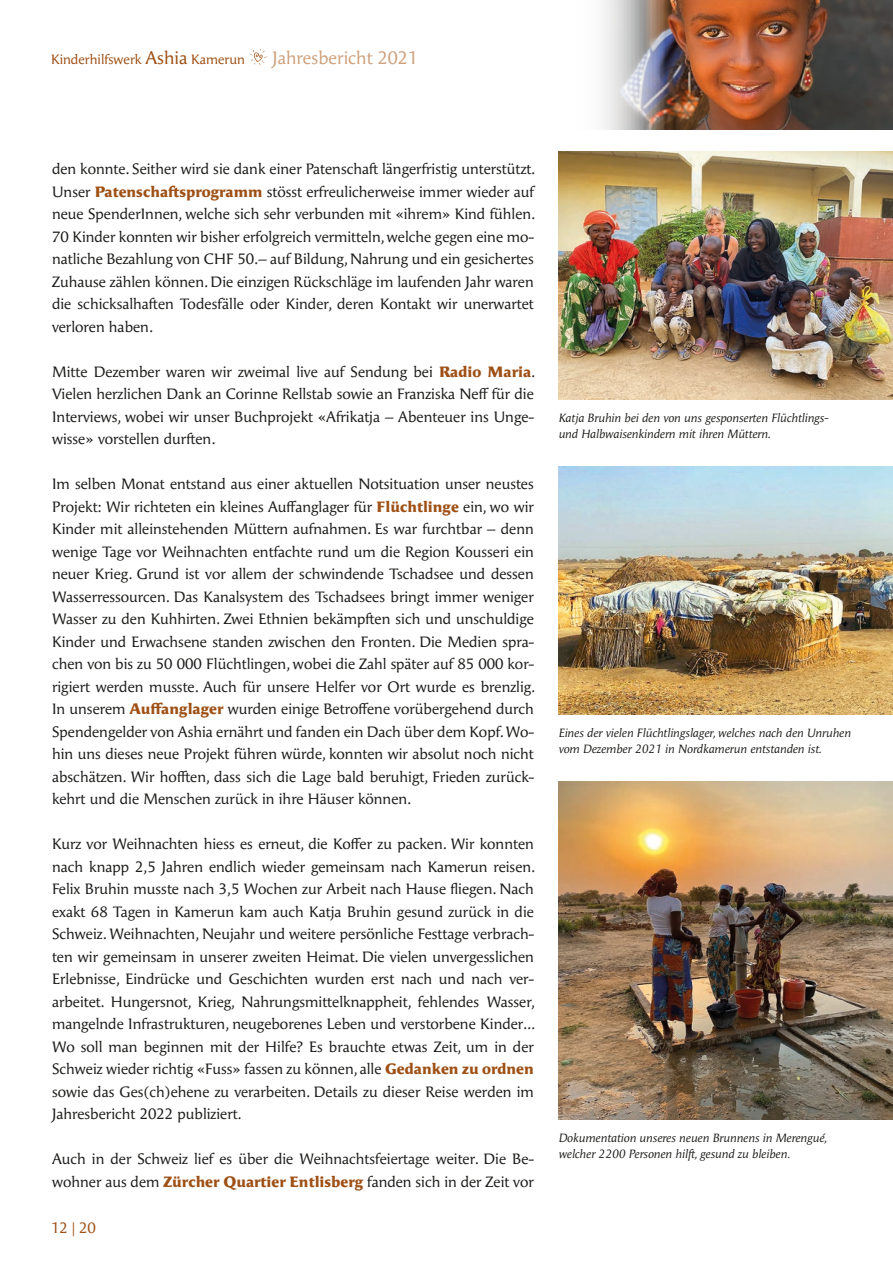
<style>
.page{position:relative;width:893px;height:1263px;background:#fff}
.page>*{position:absolute;margin:0;border:0;box-sizing:border-box;transform-origin:0 0}
.t1{font:18px "Angie Pro";color:#cfa17c}
.Grundschrift_PRO{font:15px/22.5px "Angie Pro";color:#1d1d1b;text-align:justify}
.t2{font:15px "Angie Pro";color:#9e5015}
.t3{font:13.5px "Angie Pro";color:#9e5015}
.Bildlegenden_linksbü{font:italic 12px/16.5px "Angie Pro";color:#1d1d1b}
.s1{font-size:18px}
.s2{font-weight:900;color:#9e5015}
</style>
<div class="page">
<svg style="left:250px;top:49px;width:17px;height:17px"></svg>
<img style="left:603px;top:0;width:290px;height:129px">
<img style="left:558px;top:782px;width:335px;height:337px">
<img style="left:558px;top:467px;width:335px;height:247px">
<img style="left:558px;top:152px;width:335px;height:247px">
<p class="t3" style="left:51px;top:50px;width:195px">Kinderhilfswerk <span class="s1">Ashia</span> Kamerun</p>
<p class="t1" style="left:273px;top:45px;width:147px">Jahresbericht 2021</p>
<p class="Grundschrift_PRO" style="left:52px;top:157px;width:485px">den konnte. Seither wird sie dank einer Patenschaft längerfristig unterstützt.<br>Unser <span class="s2">Patenschaftsprogramm</span> stösst erfreulicherweise immer wieder auf neue SpenderInnen, welche sich sehr verbunden mit «ihrem» Kind fühlen.<br>70 Kinder konnten wir bisher erfolgreich vermitteln, welche gegen eine mo&shy;natliche Bezahlung von CHF 50.– auf Bildung, Nahrung und ein gesichertes Zuhause zählen können. Die einzigen Rückschläge im laufenden Jahr waren die schicksalhaften Todesfälle oder Kinder, deren Kontakt wir unerwartet verloren haben.</p>
<p class="Grundschrift_PRO" style="left:52px;top:359px;width:485px">Mitte Dezember waren wir zweimal live auf Sendung bei <span class="s2">Radio Maria</span>.<br>Vielen herzlichen Dank an Corinne Rellstab sowie an Franziska Neff für die Interviews, wobei wir unser Buchprojekt «Afrikatja – Abenteuer ins Unge&shy;wisse» vorstellen durften.</p>
<p class="Grundschrift_PRO" style="left:52px;top:472px;width:485px">Im selben Monat entstand aus einer aktuellen Notsituation unser neustes Projekt: Wir richteten ein kleines Auffanglager für <span class="s2">Flüchtlinge</span> ein, wo wir Kinder mit alleinstehenden Müttern aufnahmen. Es war furchtbar – denn wenige Tage vor Weihnachten entfachte rund um die Region Kousseri ein neuer Krieg. Grund ist vor allem der schwindende Tschadsee und dessen Wasserressourcen. Das Kanalsystem des Tschadsees bringt immer weniger Wasser zu den Kuhhirten. Zwei Ethnien bekämpften sich und unschuldige Kinder und Erwachsene standen zwischen den Fronten. Die Medien spra&shy;chen von bis zu 50 000 Flüchtlingen, wobei die Zahl später auf 85 000 kor&shy;rigiert werden musste. Auch für unsere Helfer vor Ort wurde es brenzlig.<br>In unserem <span class="s2">Auffanglager</span> wurden einige Betroffene vorübergehend durch Spendengelder von Ashia ernährt und fanden ein Dach über dem Kopf. Wo&shy;hin uns dieses neue Projekt führen würde, konnten wir absolut noch nicht abschätzen. Wir hofften, dass sich die Lage bald beruhigt, Frieden zurück&shy;kehrt und die Menschen zurück in ihre Häuser können.</p>
<p class="Grundschrift_PRO" style="left:52px;top:832px;width:485px">Kurz vor Weihnachten hiess es erneut, die Koffer zu packen. Wir konnten nach knapp 2,5 Jahren endlich wieder gemeinsam nach Kamerun reisen.<br>Felix Bruhin musste nach 3,5 Wochen zur Arbeit nach Hause fliegen. Nach exakt 68 Tagen in Kamerun kam auch Katja Bruhin gesund zurück in die Schweiz. Weihnachten, Neujahr und weitere persönliche Festtage verbrach&shy;ten wir gemeinsam in unserer zweiten Heimat. Die vielen unvergesslichen Erlebnisse, Eindrücke und Geschichten wurden erst nach und nach ver&shy;arbeitet. Hungersnot, Krieg, Nahrungsmittelknappheit, fehlendes Wasser, mangelnde Infrastrukturen, neugeborenes Leben und verstorbene Kinder...<br>Wo soll man beginnen mit der Hilfe? Es brauchte etwas Zeit, um in der Schweiz wieder richtig «Fuss» fassen zu können, alle <span class="s2">Gedanken zu ordnen </span>sowie das Ges(ch)ehene zu verarbeiten. Details zu dieser Reise werden im Jahresbericht 2022 publiziert.</p>
<p class="Grundschrift_PRO" style="left:52px;top:1147px;width:483px">Auch in der Schweiz lief es über die Weihnachtsfeiertage weiter. Die Be&shy;wohner aus dem <span class="s2">Zürcher Quartier Entlisberg</span> fanden sich in der Zeit vor</p>
<p class="t2" style="left:51px;top:1217px;width:46px">12 | 20</p>
<p class="Bildlegenden_linksbü" style="left:558px;top:409px;width:272px">Katja Bruhin bei den von uns gesponserten Flüchtlings&shy;und Halbwaisenkindern mit ihren Müttern.</p>
<p class="Bildlegenden_linksbü" style="left:558px;top:724px;width:294px">Eines der vielen Flüchtlingslager, welches nach den Unruhen vom Dezember 2021 in Nordkamerun entstanden ist.</p>
<p class="Bildlegenden_linksbü" style="left:558px;top:1129px;width:270px">Dokumentation unseres neuen Brunnens in Merengué, welcher 2200 Personen hilft, gesund zu bleiben.</p>
</div>
